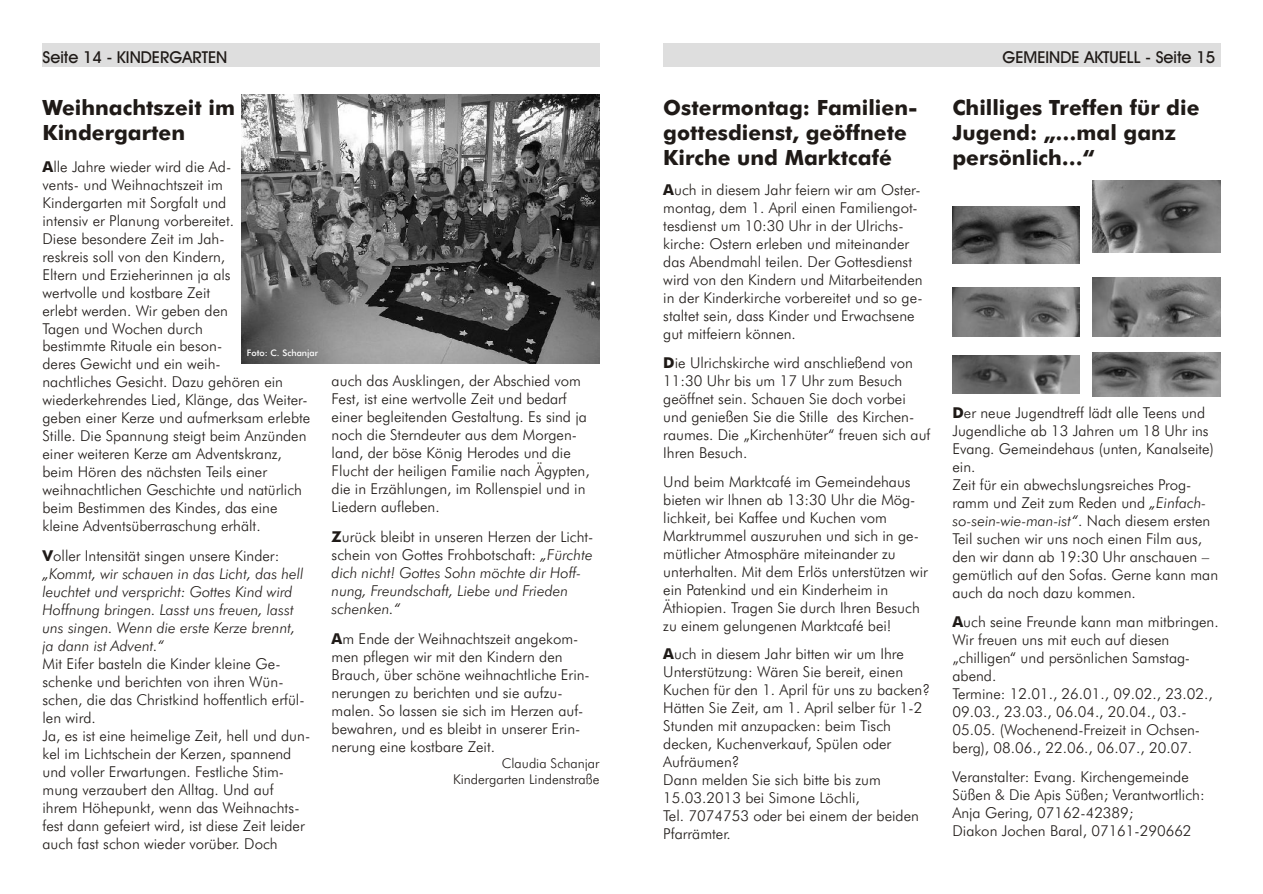
<style>
.page{position:relative;width:1263px;height:894px;background:#fff}
.page>*{position:absolute;margin:0;border:0;box-sizing:border-box;transform-origin:0 0}
.t1{font:700 21px/25.2px "Futura Md BT";color:#1f1a17}
.t2{font:16.5px "Avant Garde Md BT";color:#1f1a17}
.t3{font:15px/18px "Futura Lt BT";color:#1f1a17}
.t4{font:italic 15px/18px "Futura Lt BT";color:#1f1a17}
.t5{font:13.5px/16.2px "Futura Lt BT";color:#1f1a17;text-align:right}
.t6{font:9px "Futura Md BT";color:#fff}
.s1{font-family:"Futura Md BT";font-weight:700}
.s2{font-family:"Futura Md BT";font-weight:700;font-style:normal}
.s3{font-style:normal}
.s4{font-style:italic}
</style>
<div class="page">
<div style="left:43px;top:44px;width:557px;height:23px;background:#dedede"></div>
<div style="left:663px;top:44px;width:557px;height:23px;background:#dedede"></div>
<img style="left:241px;top:95px;width:359px;height:268px">
<img style="left:952px;top:287px;width:128px;height:49px">
<img style="left:1093px;top:352px;width:127px;height:44px">
<img style="left:952px;top:207px;width:128px;height:57px">
<img style="left:1093px;top:278px;width:127px;height:58px">
<img style="left:1093px;top:180px;width:127px;height:73px">
<img style="left:952px;top:355px;width:128px;height:39px">
<p class="t2" style="left:43px;top:50px;width:186px">Seite 14 - KINDERGARTEN</p>
<p class="t2" style="left:1002px;top:50px;width:214px">GEMEINDE AKTUELL - Seite 15</p>
<h1 class="t1" style="left:43px;top:97px;width:194px">Weihnachtszeit im<br>Kindergarten</h1>
<p class="t3" style="left:43px;top:159px;width:269px"><span class="s1">A</span>lle Jahre wieder wird die Ad-<br>vents- und Weihnachtszeit im<br>Kindergarten mit Sorgfalt und<br>intensiv er Planung vorbereitet.<br>Diese besondere Zeit im Jah-<br>reskreis soll von den Kindern,<br>Eltern und Erzieherinnen ja als<br>wertvolle und kostbare Zeit<br>erlebt werden. Wir geben den<br>Tagen und Wochen durch<br>bestimmte Rituale ein beson-<br>deres Gewicht und ein weih-<br>nachtliches Gesicht. Dazu gehören ein wiederkehrendes Lied, Klänge, das Weiter&shy;geben einer Kerze und aufmerksam erlebte Stille. Die Spannung steigt beim Anzünden einer weiteren Kerze am Adventskranz, beim Hören des nächsten Teils einer weihnachtlichen Geschichte und natürlich beim Bestimmen des Kindes, das eine kleine Adventsüberraschung erhält.</p>
<p class="t4" style="left:43px;top:549px;width:263px"><span class="s2">V</span><span class="s3">oller Intensität singen unsere Kinder: </span>„Kommt, wir schauen in das Licht, das hell leuchtet und verspricht: Gottes Kind wird Hoffnung bringen. Lasst uns freuen, lasst uns singen. Wenn die erste Kerze brennt, ja dann ist Advent.“</p>
<p class="t3" style="left:43px;top:656px;width:269px">Mit Eifer basteln die Kinder kleine Ge&shy;schenke und berichten von ihren Wün&shy;schen, die das Christkind hoffentlich erfül&shy;len wird.<br>Ja, es ist eine heimelige Zeit, hell und dun&shy;kel im Lichtschein der Kerzen, spannend und voller Erwartungen. Festliche Stim&shy;mung verzaubert den Alltag. Und auf ihrem Höhepunkt, wenn das Weihnachts&shy;fest dann gefeiert wird, ist diese Zeit leider auch fast schon wieder vorüber. Doch</p>
<h1 class="t1" style="left:952px;top:97px;width:249px">Chilliges Treffen für die<br>Jugend: „…mal ganz persönlich…“</h1>
<h1 class="t1" style="left:663px;top:97px;width:256px">Ostermontag: Familien&shy;gottesdienst, geöffnete<br>Kirche und Marktcafé</h1>
<p class="t3" style="left:663px;top:183px;width:261px"><span class="s1">A</span>uch in diesem Jahr feiern wir am Oster&shy;montag, dem 1. April einen Familiengot&shy;tesdienst um 10:30 Uhr in der Ulrichs&shy;kirche: Ostern erleben und miteinander das Abendmahl teilen. Der Gottesdienst wird von den Kindern und Mitarbeitenden in der Kinderkirche vorbereitet und so ge&shy;staltet sein, dass Kinder und Erwachsene gut mitfeiern können.</p>
<p class="t3" style="left:663px;top:355px;width:269px"><span class="s1">D</span>ie Ulrichskirche wird anschließend von 11:30 Uhr bis um 17 Uhr zum Besuch geöffnet sein. Schauen Sie doch vorbei und genießen Sie die Stille des Kirchen&shy;raumes. Die „Kirchenhüter“ freuen sich auf Ihren Besuch.</p>
<p class="t3" style="left:663px;top:474px;width:266px">Und beim Marktcafé im Gemeindehaus bieten wir Ihnen ab 13:30 Uhr die Mög&shy;lichkeit, bei Kaffee und Kuchen vom Marktrummel auszuruhen und sich in ge&shy;mütlicher Atmosphäre miteinander zu unterhalten. Mit dem Erlös unterstützen wir ein Patenkind und ein Kinderheim in Äthiopien. Tragen Sie durch Ihren Besuch zu einem gelungenen Marktcafé bei!</p>
<p class="t3" style="left:663px;top:646px;width:268px"><span class="s1">A</span>uch in diesem Jahr bitten wir um Ihre<br>Unterstützung: Wären Sie bereit, einen<br>Kuchen für den 1. April für uns zu backen?<br>Hätten Sie Zeit, am 1. April selber für 1-2<br>Stunden mit anzupacken: beim Tisch decken, Kuchenverkauf, Spülen oder<br>Aufräumen?<br>Dann melden Sie sich bitte bis zum<br>15.03.2013 bei Simone Löchli,<br>Tel. 7074753 oder bei einem der beiden<br>Pfarrämter.</p>
<p class="t6" style="left:247px;top:349px;width:73px">Foto: C. Schanjar</p>
<p class="t3" style="left:332px;top:373px;width:260px">auch das Ausklingen, der Abschied vom Fest, ist eine wertvolle Zeit und bedarf einer begleitenden Gestaltung. Es sind ja noch die Sterndeuter aus dem Morgen&shy;land, der böse König Herodes und die Flucht der heiligen Familie nach Ägypten, die in Erzählungen, im Rollenspiel und in Liedern aufleben.</p>
<p class="t4" style="left:332px;top:529px;width:263px"><span class="s2">Z</span><span class="s3">urück bleibt in unseren Herzen der Licht&shy;schein von Gottes Frohbotschaft:</span> „Fürchte dich nicht! Gottes Sohn möchte dir Hoff&shy;nung, Freundschaft, Liebe und Frieden schenken.“</p>
<p class="t3" style="left:332px;top:631px;width:260px"><span class="s1">A</span>m Ende der Weihnachtszeit angekom&shy;men pflegen wir mit den Kindern den Brauch, über schöne weihnachtliche Erin&shy;nerungen zu berichten und sie aufzu&shy;malen. So lassen sie sich im Herzen auf&shy;bewahren, und es bleibt in unserer Erin&shy;nerung eine kostbare Zeit.</p>
<p class="t5" style="left:453px;top:757px;width:148px">Claudia Schanjar<br>Kindergarten Lindenstraße</p>
<p class="t3" style="left:952px;top:405px;width:267px"><span class="s1">D</span>er neue Jugendtreff lädt alle Teens und Jugendliche ab 13 Jahren um 18 Uhr ins Evang. Gemeindehaus (unten, Kanalseite) ein.<br>Zeit für ein abwechslungsreiches Prog&shy;ramm und Zeit zum Reden und <span class="s4">„Einfach&shy;so-sein-wie-man-ist“</span>. Nach diesem ersten Teil suchen wir uns noch einen Film aus, den wir dann ab 19:30 Uhr anschauen – gemütlich auf den Sofas. Gerne kann man auch da noch dazu kommen.</p>
<p class="t3" style="left:952px;top:614px;width:268px"><span class="s1">A</span>uch seine Freunde kann man mitbringen.<br>Wir freuen uns mit euch auf diesen „chilligen“ und persönlichen Samstag&shy;abend.<br>Termine: 12.01., 26.01., 09.02., 23.02., 09.03., 23.03., 06.04., 20.04., 03.- 05.05. (Wochenend-Freizeit in Ochsen&shy;berg), 08.06., 22.06., 06.07., 20.07.</p>
<p class="t3" style="left:952px;top:769px;width:254px">Veranstalter: Evang. Kirchengemeinde Süßen &amp; Die Apis Süßen; Verantwortlich:<br>Anja Gering, 07162-42389;<br>Diakon Jochen Baral, 07161-290662</p>
</div>
